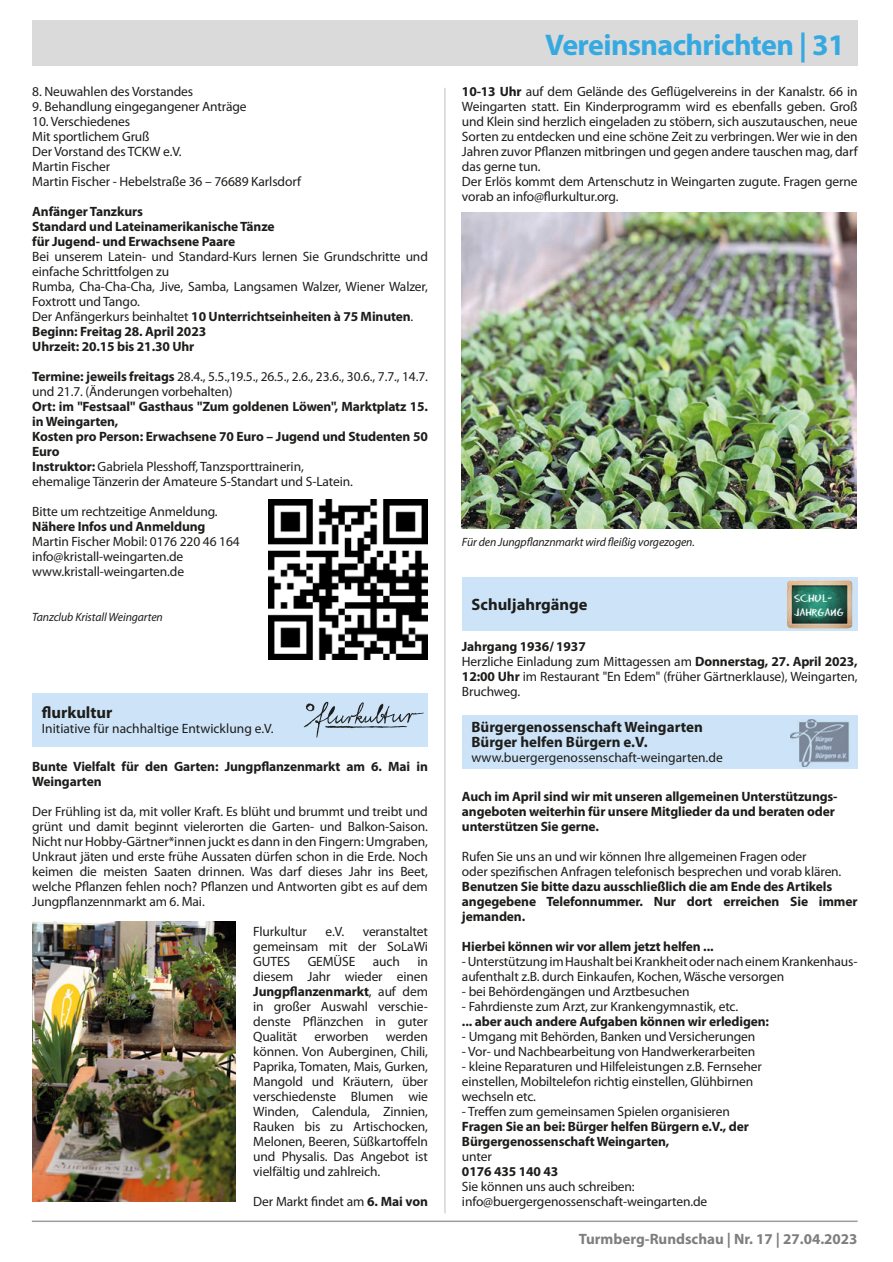
<style>
.page{position:relative;width:893px;height:1262px;background:#fff}
.page>*{position:absolute;margin:0;border:0;box-sizing:border-box;transform-origin:0 0}
.t1{font:700 30px "Myriad Pro";letter-spacing:-.02em;color:#36a9e1}
.t2{font:700 16.5px "Myriad Pro";color:#1d1d1b}
.t3{font:700 15px/15px "Myriad Pro";color:#1d1d1b}
.t4{font:700 15px "Myriad Pro";color:#7e7e7d}
.Text{font:13.5px/15px "Myriad Pro";letter-spacing:-.01em;color:#1d1d1b;text-align:justify}
.Text-2{font:700 13.5px/15px "Myriad Pro";letter-spacing:-.01em;color:#1d1d1b}
.image_caption{font:italic 12px "Myriad Pro";letter-spacing:-.01em;color:#1d1d1b}
.t5{font:12px/14.4px "Eraser Dust";color:#fff}
.s1{font-weight:400}
.s2{font-weight:700}
</style>
<div class="page">
<hr style="left:32px;top:1220px;width:825px;height:2px;background:#9d9d9c">
<div style="left:32px;top:21px;width:825px;height:45px;background:#dadada"></div>
<hr style="left:444px;top:88px;width:1px;height:1125px;background:#c1c0c0">
<div style="left:32px;top:693px;width:396px;height:53px;background:#cde3f7"></div>
<img style="left:303px;top:701px;width:121px;height:37px">
<img style="left:268px;top:499px;width:160px;height:160px">
<img style="left:462px;top:213px;width:394px;height:315px">
<div style="left:462px;top:577px;width:395px;height:54px;background:#cde3f7"></div>
<img style="left:787px;top:580px;width:66px;height:49px">
<div style="left:462px;top:715px;width:395px;height:54px;background:#cde3f7"></div>
<img style="left:790px;top:719px;width:59px;height:47px">
<img style="left:32px;top:921px;width:203px;height:280px">
<p class="Text" style="left:32px;top:83px;width:162px">8. Neuwahlen des Vorstandes</p>
<p class="Text" style="left:32px;top:98px;width:216px">9. Behandlung eingegangener Anträge</p>
<p class="Text" style="left:32px;top:113px;width:99px">10. Verschiedenes</p>
<p class="Text" style="left:32px;top:128px;width:119px">Mit sportlichem Gruß</p>
<p class="Text" style="left:32px;top:143px;width:151px">Der Vorstand des TCKW e.V.</p>
<p class="Text" style="left:32px;top:158px;width:79px">Martin Fischer</p>
<p class="Text" style="left:32px;top:173px;width:270px">Martin Fischer - Hebelstraße 36 – 76689 Karlsdorf</p>
<p class="Text-2" style="left:32px;top:203px;width:112px">Anfänger Tanzkurs</p>
<p class="Text-2" style="left:32px;top:218px;width:244px">Standard und Lateinamerikanische Tänze</p>
<p class="Text-2" style="left:32px;top:233px;width:204px">für Jugend- und Erwachsene Paare</p>
<p class="Text" style="left:32px;top:248px;width:397px">Bei unserem Latein- und Standard-Kurs lernen Sie Grundschritte und einfache Schrittfolgen zu</p>
<p class="Text" style="left:32px;top:278px;width:397px">Rumba, Cha-Cha-Cha, Jive, Samba, Langsamen Walzer, Wiener Walzer,<br>Foxtrott und Tango.</p>
<p class="Text-2" style="left:32px;top:308px;width:382px"><span class="s1">Der Anfängerkurs beinhaltet</span> 10 Unterrichtseinheiten à 75 Minuten<span class="s1">.</span></p>
<p class="Text-2" style="left:32px;top:323px;width:175px">Beginn: Freitag 28. April 2023</p>
<p class="Text-2" style="left:32px;top:338px;width:163px">Uhrzeit: 20.15 bis 21.30 Uhr</p>
<p class="Text" style="left:32px;top:368px;width:397px"><span class="s2">Termine: jeweils freitags</span> 28.4., 5.5.,19.5., 26.5., 2.6., 23.6., 30.6., 7.7., 14.7. und 21.7. (Änderungen vorbehalten)</p>
<p class="Text-2" style="left:32px;top:398px;width:397px">Ort: im "Festsaal" Gasthaus "Zum goldenen Löwen", Marktplatz 15. in Weingarten,</p>
<p class="Text-2" style="left:32px;top:428px;width:397px">Kosten pro Person: Erwachsene 70 Euro – Jugend und Studenten 50<br>Euro</p>
<p class="Text" style="left:32px;top:458px;width:273px"><span class="s2">Instruktor:</span> Gabriela Plesshoff, Tanzsporttrainerin,</p>
<p class="Text" style="left:32px;top:473px;width:322px">ehemalige Tänzerin der Amateure S-Standart und S-Latein.</p>
<p class="Text" style="left:32px;top:503px;width:187px">Bitte um rechtzeitige Anmeldung.</p>
<p class="Text-2" style="left:32px;top:518px;width:175px">Nähere Infos und Anmeldung</p>
<p class="Text" style="left:32px;top:533px;width:209px">Martin Fischer Mobil: 0176 220 46 164</p>
<p class="Text" style="left:32px;top:548px;width:153px">info@kristall-weingarten.de</p>
<p class="Text" style="left:32px;top:563px;width:153px">www.kristall-weingarten.de</p>
<p class="image_caption" style="left:32px;top:609px;width:132px">Tanzclub Kristall Weingarten</p>
<p class="t2" style="left:42px;top:702px;width:72px">flurkultur</p>
<p class="Text" style="left:42px;top:721px;width:233px">Initiative für nachhaltige Entwicklung e.V.</p>
<p class="Text-2" style="left:32px;top:758px;width:397px">Bunte Vielfalt für den Garten: Jungpflanzenmarkt am 6. Mai in<br>Weingarten</p>
<p class="Text" style="left:32px;top:803px;width:397px">Der Frühling ist da, mit voller Kraft. Es blüht und brummt und treibt und grünt und damit beginnt vielerorten die Garten- und Balkon-Saison.<br>Nicht nur Hobby-Gärtner*innen juckt es dann in den Fingern: Umgraben, Unkraut jäten und erste frühe Aussaten dürfen schon in die Erde. Noch keimen die meisten Saaten drinnen. Was darf dieses Jahr ins Beet, welche Pflanzen fehlen noch? Pflanzen und Antworten gibt es auf dem Jungpflanzennmarkt am 6. Mai.</p>
<p class="Text" style="left:253px;top:923px;width:55px">Flurkultur</p>
<p class="Text" style="left:325px;top:923px;width:20px">e.V.</p>
<p class="Text" style="left:253px;top:923px;width:176px;text-indent:109px">veranstaltet gemeinsam mit der SoLaWi GUTES</p>
<p class="Text" style="left:308px;top:953px;width:49px">GEMÜSE</p>
<p class="Text" style="left:373px;top:953px;width:29px">auch</p>
<p class="Text" style="left:253px;top:953px;width:176px;text-indent:164px">in diesem Jahr wieder einen <span class="s2">Jungpflanzenmarkt</span>, auf dem in großer Auswahl verschie&shy;denste Pflänzchen in guter Qualität</p>
<p class="Text" style="left:253px;top:1028px;width:176px;text-indent:133px">werden können. Von Auberginen, Chili, Paprika, Tomaten, Mais, Gurken, Mangold und Kräutern, über verschiedenste Blumen wie Winden, Calendula, Zinnien, Rauken bis zu Artischocken, Melonen, Beeren, Süßkartoffeln und Physalis. Das Angebot ist vielfältig und zahlreich.</p>
<p class="Text" style="left:253px;top:1193px;width:176px">Der Markt findet am <span class="s2">6. Mai von</span></p>
<p class="Text" style="left:314px;top:1028px;width:56px">erworben</p>
<h1 class="t1" style="left:545px;top:25px;width:301px">Vereinsnachrichten | 31</h1>
<p class="Text" style="left:462px;top:83px;width:397px"><span class="s2">10-13 Uhr</span> auf dem Gelände des Geflügelvereins in der Kanalstr. 66 in Weingarten statt. Ein Kinderprogramm wird es ebenfalls geben. Groß und Klein sind herzlich eingeladen zu stöbern, sich auszutauschen, neue Sorten zu entdecken und eine schöne Zeit zu verbringen. Wer wie in den Jahren zuvor Pflanzen mitbringen und gegen andere tauschen mag, darf das gerne tun.</p>
<p class="Text" style="left:462px;top:173px;width:397px">Der Erlös kommt dem Artenschutz in Weingarten zugute. Fragen gerne vorab an info@flurkultur.org.</p>
<p class="image_caption" style="left:462px;top:534px;width:234px">Für den Jungpflanznmarkt wird fleißig vorgezogen.</p>
<p class="t2" style="left:471px;top:594px;width:118px">Schuljahrgänge</p>
<p class="t5" style="left:794px;top:591px;width:51px">SCHUL-<br>JAHRGANG</p>
<p class="Text-2" style="left:462px;top:638px;width:125px">Jahrgang 1936/ 1937</p>
<p class="Text" style="left:462px;top:653px;width:397px">Herzliche Einladung zum Mittagessen am <span class="s2">Donnerstag, 27. April 2023, 12:00 Uhr</span> im Restaurant "En Edem" (früher Gärtnerklause), Weingarten, Bruchweg.</p>
<p class="t3" style="left:471px;top:719px;width:233px">Bürgergenossenschaft Weingarten<br>Bürger helfen Bürgern e.V.</p>
<p class="Text" style="left:471px;top:750px;width:253px">www.buergergenossenschaft-weingarten.de</p>
<p class="Text-2" style="left:462px;top:788px;width:377px">Auch im April sind wir mit unseren allgemeinen Unterstützungs-</p>
<p class="Text-2" style="left:462px;top:803px;width:374px">angeboten weiterhin für unsere Mitglieder da und beraten oder</p>
<p class="Text-2" style="left:462px;top:818px;width:138px">unterstützen Sie gerne.</p>
<p class="Text" style="left:462px;top:848px;width:346px">Rufen Sie uns an und wir können Ihre allgemeinen Fragen oder</p>
<p class="Text" style="left:462px;top:863px;width:381px">oder spezifischen Anfragen telefonisch besprechen und vorab klären.</p>
<p class="Text-2" style="left:462px;top:878px;width:372px">Benutzen Sie bitte dazu ausschließlich die am Ende des Artikels</p>
<p class="Text-2" style="left:462px;top:893px;width:397px">angegebene Telefonnummer. Nur dort erreichen Sie immer jemanden.</p>
<p class="Text-2" style="left:462px;top:938px;width:253px">Hierbei können wir vor allem jetzt helfen ...</p>
<p class="Text" style="left:462px;top:953px;width:397px">- Unterstützung im Haushalt bei Krankheit oder nach einem Krankenhaus-</p>
<p class="Text" style="left:462px;top:968px;width:324px">aufenthalt z.B. durch Einkaufen, Kochen, Wäsche versorgen</p>
<p class="Text" style="left:462px;top:983px;width:229px">- bei Behördengängen und Arztbesuchen</p>
<p class="Text" style="left:462px;top:998px;width:278px">- Fahrdienste zum Arzt, zur Krankengymnastik, etc.</p>
<p class="Text-2" style="left:462px;top:1013px;width:309px">... aber auch andere Aufgaben können wir erledigen:</p>
<p class="Text" style="left:462px;top:1028px;width:295px">- Umgang mit Behörden, Banken und Versicherungen</p>
<p class="Text" style="left:462px;top:1043px;width:295px">- Vor- und Nachbearbeitung von Handwerkerarbeiten</p>
<p class="Text" style="left:462px;top:1058px;width:301px">- kleine Reparaturen und Hilfeleistungen z.B. Fernseher</p>
<p class="Text" style="left:462px;top:1073px;width:293px">einstellen, Mobiltelefon richtig einstellen, Glühbirnen</p>
<p class="Text" style="left:462px;top:1088px;width:75px">wechseln etc.</p>
<p class="Text" style="left:462px;top:1103px;width:269px">- Treffen zum gemeinsamen Spielen organisieren</p>
<p class="Text-2" style="left:462px;top:1118px;width:288px">Fragen Sie an bei: Bürger helfen Bürgern e.V., der</p>
<p class="Text-2" style="left:462px;top:1133px;width:209px">Bürgergenossenschaft Weingarten,</p>
<p class="Text" style="left:462px;top:1148px;width:31px">unter</p>
<p class="Text-2" style="left:462px;top:1163px;width:98px">0176 435 140 43</p>
<p class="Text" style="left:462px;top:1178px;width:174px">Sie können uns auch schreiben:</p>
<p class="Text" style="left:462px;top:1193px;width:247px">info@buergergenossenschaft-weingarten.de</p>
<p class="t4" style="left:578px;top:1229px;width:280px">Turmberg-Rundschau | Nr. 17 | 27.04.2023</p>
</div>
